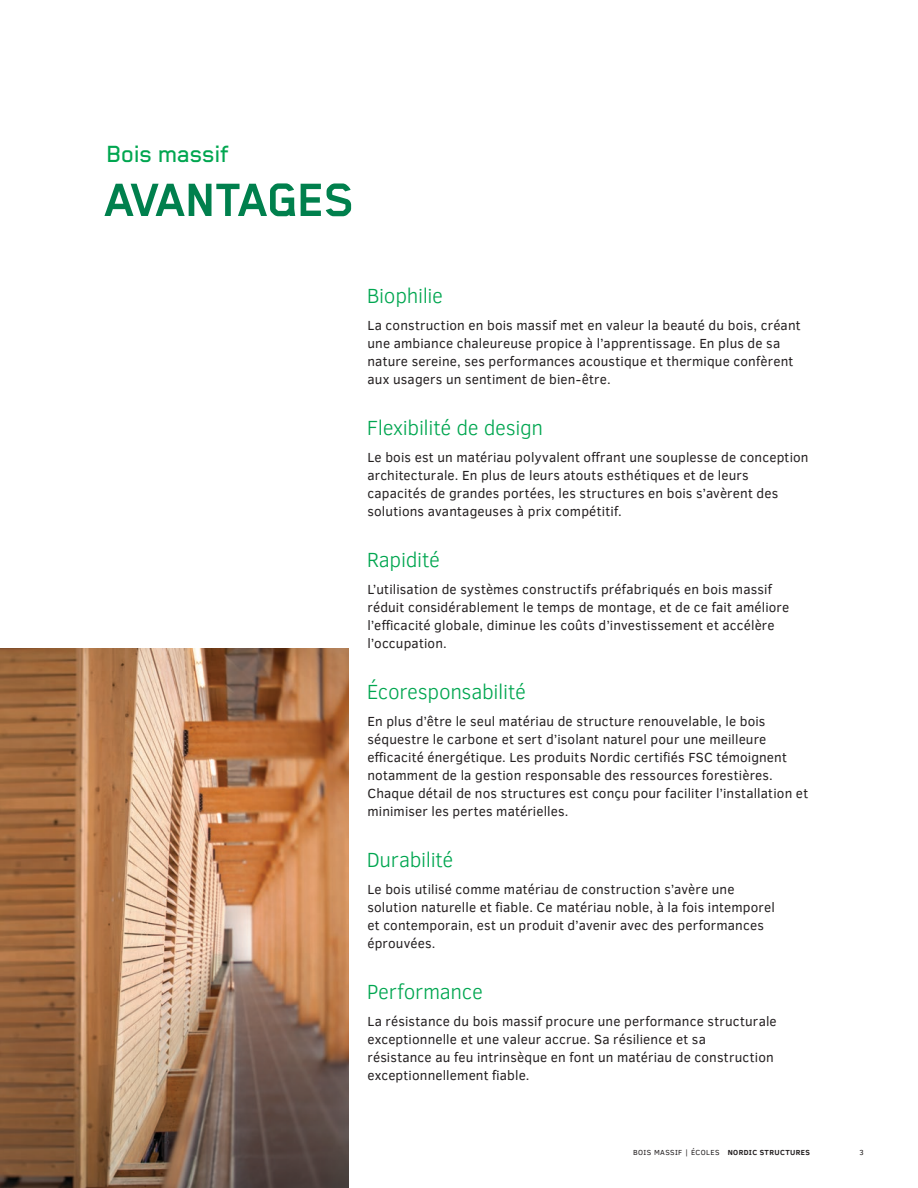
<style>
.page{position:relative;width:918px;height:1188px;background:#fff}
.page>*{position:absolute;margin:0;border:0;box-sizing:border-box;transform-origin:0 0}
.Titres{font:700 54px "Blender Pro";letter-spacing:-.025em;color:#00804d}
.t1{font:500 27px "Blender Pro";letter-spacing:-.01em;color:#00a650}
._05-Titre{font:300 21px "Clear Sans";letter-spacing:-.015em;color:#00a650}
._05-Para{font:13.5px/18px "Clear Sans";letter-spacing:.01em;color:#231f20}
.t2{font:7.5px "Clear Sans";letter-spacing:.05em;color:#231f20}
.s1{font-weight:700}
</style>
<div class="page">
<img style="left:0;top:648px;width:349px;height:540px">
<p class="t1" style="left:107px;top:139px;width:124px">Bois massif</p>
<p class="Titres" style="left:106px;top:170px;width:251px">AVANTAGES</p>
<p class="_05-Titre" style="left:367px;top:282px;width:78px">Biophilie</p>
<p class="_05-Para" style="left:368px;top:316px;width:435px">La construction en bois massif met en valeur la beauté du bois, créant une ambiance chaleureuse propice à l’apprentissage. En plus de sa nature sereine, ses performances acoustique et thermique confèrent aux usagers un sentiment de bien-être.</p>
<p class="_05-Titre" style="left:367px;top:414px;width:178px">Flexibilité de design</p>
<p class="_05-Para" style="left:368px;top:448px;width:443px">Le bois est un matériau polyvalent offrant une souplesse de conception architecturale. En plus de leurs atouts esthétiques et de leurs capacités de grandes portées, les structures en bois s’avèrent des solutions avantageuses à prix compétitif.</p>
<p class="_05-Titre" style="left:367px;top:546px;width:75px">Rapidité</p>
<p class="_05-Para" style="left:368px;top:580px;width:423px">L’utilisation de systèmes constructifs préfabriqués en bois massif réduit considérablement le temps de montage, et de ce fait améliore l’efficacité globale, diminue les coûts d’investissement et accélère l’occupation.</p>
<p class="_05-Titre" style="left:367px;top:678px;width:161px">Écoresponsabilité</p>
<p class="_05-Para" style="left:368px;top:712px;width:442px">En plus d’être le seul matériau de structure renouvelable, le bois séquestre le carbone et sert d’isolant naturel pour une meilleure efficacité énergétique. Les produits Nordic certifiés FSC témoignent notamment de la gestion responsable des ressources forestières.<br>Chaque détail de nos structures est conçu pour faciliter l’installation et minimiser les pertes matérielles.</p>
<p class="_05-Titre" style="left:367px;top:846px;width:88px">Durabilité</p>
<p class="_05-Para" style="left:368px;top:880px;width:409px">Le bois utilisé comme matériau de construction s’avère une solution naturelle et fiable. Ce matériau noble, à la fois intemporel et contemporain, est un produit d’avenir avec des performances éprouvées.</p>
<p class="_05-Titre" style="left:367px;top:978px;width:118px">Performance</p>
<p class="_05-Para" style="left:368px;top:1012px;width:411px">La résistance du bois massif procure une performance structurale exceptionnelle et une valeur accrue. Sa résilience et sa<br>résistance au feu intrinsèque en font un matériau de construction exceptionnellement fiable.</p>
<p class="t2" style="left:633px;top:1147px;width:178px">BOIS MASSIF | ÉCOLES <span class="s1">NORDIC STRUCTURES</span></p>
<p class="t2" style="left:860px;top:1147px;width:6px">3</p>
</div>
